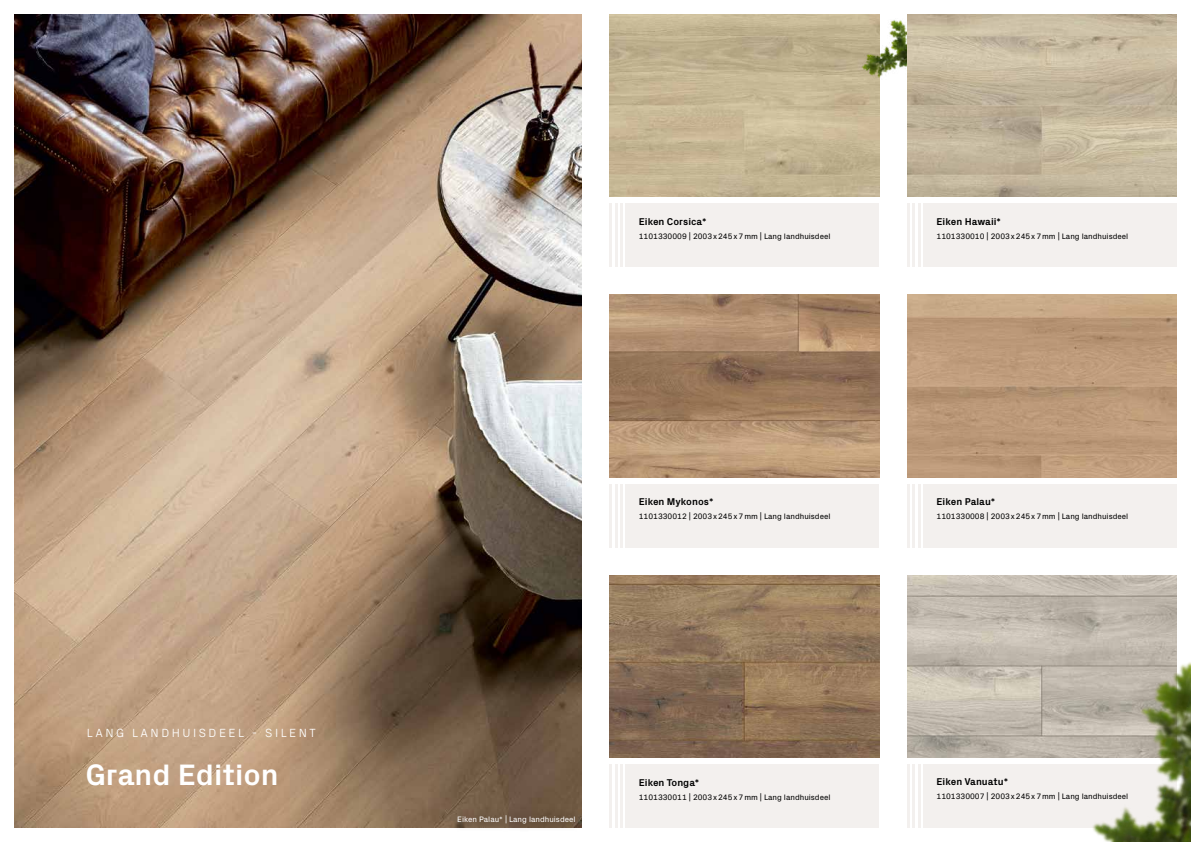
<style>
.page{position:relative;width:1191px;height:842px;background:#fff}
.page>*{position:absolute;margin:0;border:0;box-sizing:border-box;transform-origin:0 0}
.t1{font:700 30px "Px Grotesk";color:#fff}
.t2{font:300 12px "Px Grotesk";letter-spacing:.21em;color:#fff}
.t3{font:700 10px "Px Grotesk";color:#000}
.t4{font:8px "Px Grotesk";color:#000}
.t5{font:8px "Px Grotesk";color:#fff}
</style>
<div class="page">
<img style="left:14px;top:14px;width:567px;height:814px">
<div style="left:448px;top:806px;width:137px;height:27px;background:#322116;opacity:.8"></div>
<div style="left:625px;top:204px;width:254px;height:63px;background:#f3f0ee"></div>
<hr style="left:609px;top:204px;width:3px;height:63px;background:#f3f0ee">
<hr style="left:615px;top:204px;width:2px;height:63px;background:#f3f0ee">
<hr style="left:620px;top:204px;width:2px;height:63px;background:#f3f0ee">
<img style="left:609px;top:14px;width:270px;height:183px">
<img style="left:609px;top:294px;width:270px;height:183px">
<div style="left:625px;top:484px;width:254px;height:63px;background:#f3f0ee"></div>
<hr style="left:609px;top:484px;width:3px;height:63px;background:#f3f0ee">
<hr style="left:615px;top:484px;width:2px;height:63px;background:#f3f0ee">
<hr style="left:620px;top:484px;width:2px;height:63px;background:#f3f0ee">
<img style="left:609px;top:575px;width:270px;height:183px">
<div style="left:625px;top:764px;width:254px;height:64px;background:#f3f0ee"></div>
<hr style="left:609px;top:764px;width:3px;height:64px;background:#f3f0ee">
<hr style="left:615px;top:764px;width:2px;height:64px;background:#f3f0ee">
<hr style="left:620px;top:764px;width:2px;height:64px;background:#f3f0ee">
<img style="left:907px;top:575px;width:269px;height:182px">
<div style="left:923px;top:765px;width:253px;height:63px;background:#f3f0ee"></div>
<hr style="left:907px;top:765px;width:3px;height:63px;background:#f3f0ee">
<hr style="left:912px;top:765px;width:3px;height:63px;background:#f3f0ee">
<hr style="left:917px;top:765px;width:3px;height:63px;background:#f3f0ee">
<div style="left:923px;top:204px;width:253px;height:63px;background:#f3f0ee"></div>
<hr style="left:907px;top:204px;width:3px;height:63px;background:#f3f0ee">
<hr style="left:912px;top:204px;width:3px;height:63px;background:#f3f0ee">
<hr style="left:917px;top:204px;width:3px;height:63px;background:#f3f0ee">
<img style="left:907px;top:294px;width:269px;height:183px">
<div style="left:923px;top:484px;width:253px;height:63px;background:#f3f0ee"></div>
<hr style="left:907px;top:484px;width:3px;height:63px;background:#f3f0ee">
<hr style="left:912px;top:484px;width:3px;height:63px;background:#f3f0ee">
<hr style="left:917px;top:484px;width:3px;height:63px;background:#f3f0ee">
<img style="left:1082px;top:632px;width:109px;height:210px">
<img style="left:857px;top:19px;width:50px;height:66px">
<img style="left:907px;top:14px;width:269px;height:183px">
<h2 class="t2" style="left:87px;top:725px;width:230px">LANG LANDHUISDEEL - SILENT</h2>
<h1 class="t1" style="left:85px;top:753px;width:195px">Grand Edition</h1>
<p class="t3" style="left:639px;top:214px;width:69px">Eiken Corsica*</p>
<p class="t4" style="left:639px;top:230px;width:193px">1101330009 | 2003 x 245 x 7 mm | Lang landhuisdeel</p>
<p class="t3" style="left:639px;top:494px;width:76px">Eiken Mykonos*</p>
<p class="t4" style="left:639px;top:511px;width:193px">1101330012 | 2003 x 245 x 7 mm | Lang landhuisdeel</p>
<p class="t5" style="left:457px;top:813px;width:120px">Eiken Palau* | Lang landhuisdeel</p>
<p class="t3" style="left:639px;top:775px;width:62px">Eiken Tonga*</p>
<p class="t4" style="left:639px;top:791px;width:193px">1101330011 | 2003 x 245 x 7 mm | Lang landhuisdeel</p>
<p class="t3" style="left:936px;top:214px;width:66px">Eiken Hawaii*</p>
<p class="t4" style="left:936px;top:230px;width:193px">1101330010 | 2003 x 245 x 7 mm | Lang landhuisdeel</p>
<p class="t3" style="left:936px;top:494px;width:60px">Eiken Palau*</p>
<p class="t4" style="left:936px;top:511px;width:193px">1101330008 | 2003 x 245 x 7 mm | Lang landhuisdeel</p>
<p class="t3" style="left:936px;top:775px;width:73px">Eiken Vanuatu*</p>
<p class="t4" style="left:936px;top:790px;width:193px">1101330007 | 2003 x 245 x 7 mm | Lang landhuisdeel</p>
</div>
